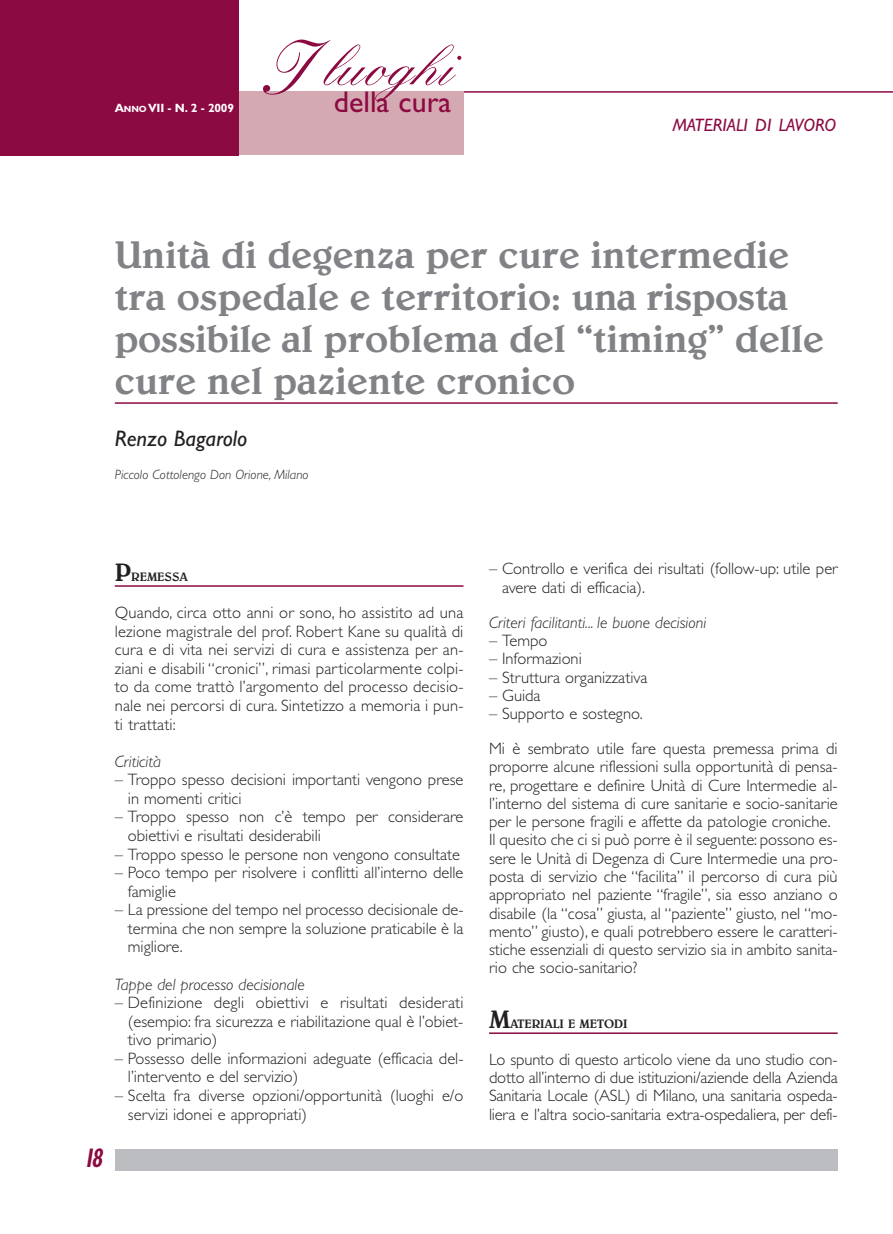
<style>
.page{position:relative;width:893px;height:1234px;background:#fff}
.page>*{position:absolute;margin:0;border:0;box-sizing:border-box;transform-origin:0 0}
.t1{font:500 57px "Kuenstler Script";color:#8c0a42}
.t2{font:500 39px/42px "Belwe";color:#808285}
.t3{font:30px "Gill Sans";color:#8c0a42}
.t4{font:italic 700 condensed 27px "Gill Sans";color:#8c0a42;scale:.75 1}
.t5{font:italic 22.5px "Gill Sans";color:#231f20}
.t6{font:italic 18px "Gill Sans";color:#8c0a42}
.t7{font:300 16.5px/18.6px "Gill Sans";color:#231f20}
.t8{font:italic 300 16.5px "Gill Sans";color:#231f20}
.t9{font:italic 300 13.5px "Gill Sans";color:#231f20}
.t10{font:500 12.3px "Belwe";letter-spacing:-.015em;color:#231f20}
.t11{font:700 12px "Gill Sans";letter-spacing:-.015em;color:#fff}
.s1{font-size:9px}
.s2{font-size:75px}
.s3{font-size:25.5px}
</style>
<div class="page">
<hr style="left:463px;top:91px;width:430px;height:2px;background:#8c0a42">
<div style="left:238px;top:91px;width:225px;height:64px;background:#d4a9b1"></div>
<div style="left:0;top:0;width:238px;height:155px;background:#8c0a42"></div>
<div style="left:115px;top:1148px;width:723px;height:21px;background:#bbbdc0"></div>
<hr style="left:115px;top:585px;width:348px;height:1px;background:#8c0a42">
<hr style="left:489px;top:1032px;width:349px;height:1px;background:#8c0a42">
<hr style="left:115px;top:402px;width:723px;height:2px;background:#8c0a42">
<p class="t11" style="left:115px;top:104px;width:121px">A<span class="s1">NNO</span> VII - N. 2 - 2009</p>
<h1 class="t1" style="left:263px;top:50px;width:192px"><span class="s2">I</span> luoghi</h1>
<h3 class="t3" style="left:334px;top:92px;width:119px">della cura</h3>
<p class="t6" style="left:672px;top:119px;width:165px">MATERIALI DI LAVORO</p>
<h2 class="t2" style="left:115px;top:236px;width:711px">Unità di degenza per cure intermedie tra ospedale e territorio: una risposta possibile al problema del “timing” delle cure nel paziente cronico</h2>
<h3 class="t5" style="left:115px;top:430px;width:134px">Renzo Bagarolo</h3>
<p class="t9" style="left:115px;top:470px;width:195px">Piccolo Cottolengo Don Orione, Milano</p>
<h3 class="t4" style="left:83px;top:1148px;width:31px">18</h3>
<p class="t10" style="left:115px;top:572px;width:75px"><span class="s3">P</span>REMESSA</p>
<p class="t7" style="left:115px;top:605px;width:350px;text-align:justify">Quando, circa otto anni or sono, ho assistito ad una lezione magistrale del prof. Robert Kane su qualità di cura e di vita nei servizi di cura e assistenza per an&shy;ziani e disabili “cronici”, rimasi particolarmente colpi&shy;to da come trattò l’argomento del processo decisio&shy;nale nei percorsi di cura. Sintetizzo a memoria i pun&shy;ti trattati:</p>
<p class="t8" style="left:115px;top:755px;width:48px">Criticità</p>
<p class="t7" style="left:128px;top:772px;width:337px;text-indent:-13px">– Troppo spesso decisioni importanti vengono prese in momenti critici</p>
<p class="t7" style="left:128px;top:809px;width:337px;text-indent:-13px">– Troppo spesso non c’è tempo per considerare obiettivi e risultati desiderabili</p>
<p class="t7" style="left:115px;top:846px;width:347px">– Troppo spesso le persone non vengono consultate</p>
<p class="t7" style="left:128px;top:864px;width:337px;text-indent:-13px">– Poco tempo per risolvere i conflitti all’interno delle famiglie</p>
<p class="t7" style="left:128px;top:902px;width:337px;text-align:justify;text-indent:-13px">– La pressione del tempo nel processo decisionale de&shy;termina che non sempre la soluzione praticabile è la migliore.</p>
<p class="t8" style="left:115px;top:978px;width:192px">Tappe del processo decisionale</p>
<p class="t7" style="left:128px;top:994px;width:337px;text-align:justify;text-indent:-13px">– Definizione degli obiettivi e risultati desiderati (esempio: fra sicurezza e riabilitazione qual è l’obiet&shy;tivo primario)</p>
<p class="t7" style="left:128px;top:1050px;width:337px;text-indent:-13px">– Possesso delle informazioni adeguate (efficacia del&shy;l’intervento e del servizio)</p>
<p class="t7" style="left:128px;top:1087px;width:337px;text-indent:-13px">– Scelta fra diverse opzioni/opportunità (luoghi e/o servizi idonei e appropriati)</p>
<p class="t7" style="left:502px;top:561px;width:337px;text-indent:-13px">– Controllo e verifica dei risultati (follow-up: utile per avere dati di efficacia).</p>
<p class="t8" style="left:489px;top:616px;width:219px">Criteri facilitanti... le buone decisioni</p>
<p class="t7" style="left:489px;top:632px;width:60px">– Tempo</p>
<p class="t7" style="left:489px;top:651px;width:94px">– Informazioni</p>
<p class="t7" style="left:489px;top:669px;width:160px">– Struttura organizzativa</p>
<p class="t7" style="left:489px;top:687px;width:53px">– Guida</p>
<p class="t7" style="left:489px;top:697px;width:350px;line-height:35px">– Supporto e sostegno.<br>Mi è sembrato utile fare questa premessa prima di</p>
<p class="t7" style="left:489px;top:759px;width:350px">proporre alcune riflessioni sulla opportunità di pensa&shy;re, progettare e definire Unità di Cure Intermedie al&shy;l’interno del sistema di cure sanitarie e socio-sanitarie per le persone fragili e affette da patologie croniche.<br>Il quesito che ci si può porre è il seguente: possono es&shy;sere le Unità di Degenza di Cure Intermedie una pro&shy;posta di servizio che “facilita” il percorso di cura più appropriato nel paziente “fragile”, sia esso anziano o disabile (la “cosa” giusta, al “paziente” giusto, nel “mo&shy;mento” giusto), e quali potrebbero essere le caratteri&shy;stiche essenziali di questo servizio sia in ambito sanita&shy;rio che socio-sanitario?</p>
<p class="t10" style="left:489px;top:1019px;width:140px"><span class="s3">M</span>ATERIALI E METODI</p>
<p class="t7" style="left:489px;top:1051px;width:350px;text-align:justify">Lo spunto di questo articolo viene da uno studio con&shy;dotto all’interno di due istituzioni/aziende della Azienda Sanitaria Locale (ASL) di Milano, una sanitaria ospeda&shy;liera e l’altra socio-sanitaria extra-ospedaliera, per defi-</p>
</div>
